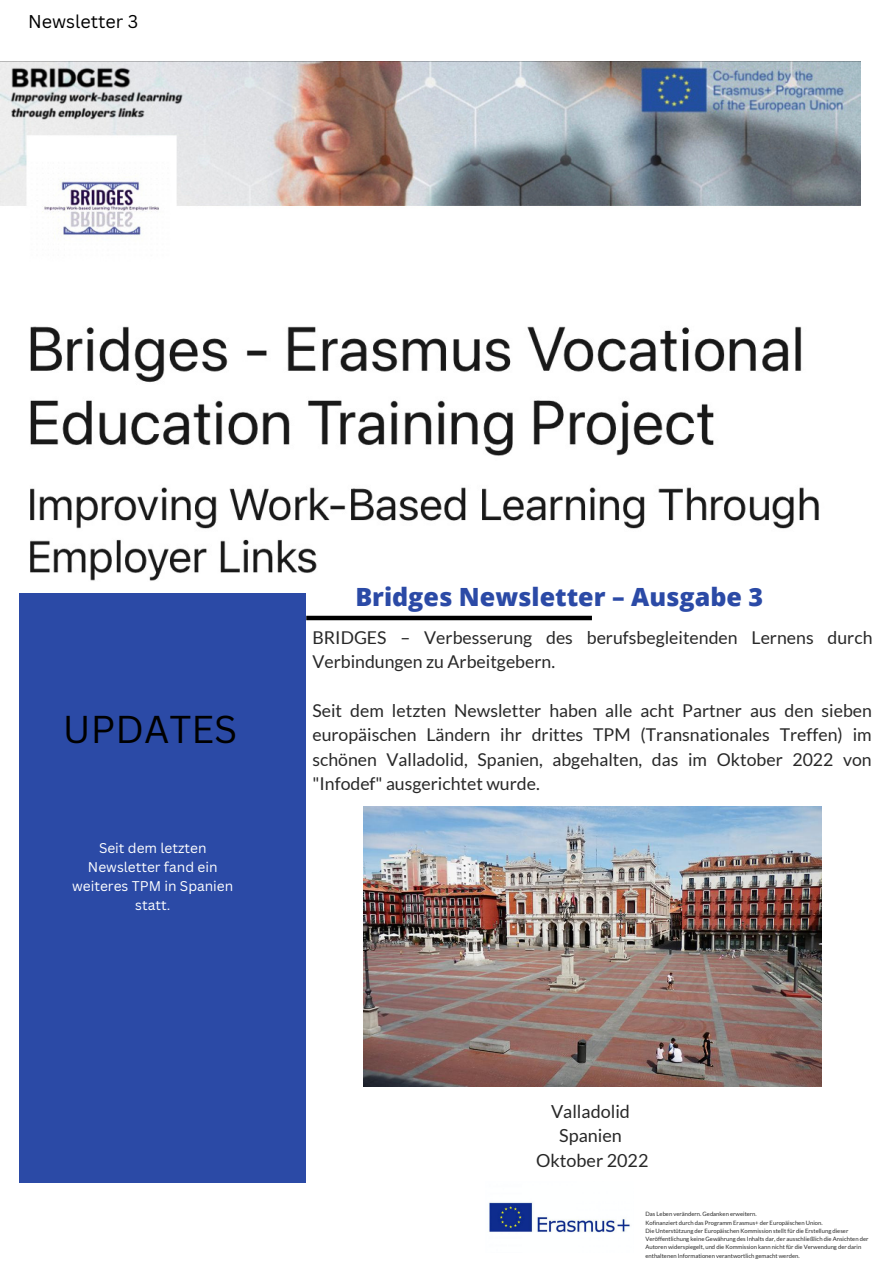
<style>
.page{position:relative;width:893px;height:1264px;background:#fff}
.page>*{position:absolute;margin:0;border:0;box-sizing:border-box;transform-origin:0 0}
.t1{font:37.8px "Canva Sans";color:#000}
.t2{font:800 25.05px "Open Sans";color:#2b4aa6}
.t3{font:18px/24.8px "Lato";color:#282828;text-align:center}
.t4{font:18px "Canva Sans";color:#000}
.t5{font:17.7px/24.3px "Lato";color:#282828}
.t6{font:13.65px/18.9px "Canva Sans";color:#fff;text-align:center}
.t7{font:5.85px/8.2px "Lato";color:#282828}
</style>
<div class="page">
<div style="left:20px;top:593px;width:286px;height:589px;background:#2b4aa6"></div>
<img style="left:363px;top:806px;width:458px;height:280px">
<img style="left:489px;top:1202px;width:141px;height:31px">
<img style="left:0;top:61px;width:860px;height:520px">
<div style="left:306px;top:615px;width:286px;height:5px;background:#000"></div>
<h3 class="t4" style="left:28px;top:9px;width:112px">Newsletter 3</h3>
<h1 class="t1" style="left:63px;top:703px;width:176px">UPDATES</h1>
<h3 class="t6" style="left:72px;top:838px;width:163px">Seit dem letzten<br>Newsletter fand ein weiteres TPM in Spanien statt.</h3>
<h2 class="t2" style="left:355px;top:579px;width:409px">Bridges Newsletter – Ausgabe 3</h2>
<h3 class="t5" style="left:312px;top:625px;width:561px">BRIDGES – Verbesserung des berufsbegleitenden Lernens durch<br>Verbindungen zu Arbeitgebern.</h3>
<h3 class="t5" style="left:312px;top:698px;width:561px;text-align:justify">Seit dem letzten Newsletter haben alle acht Partner aus den sieben europäischen Ländern ihr drittes TPM (Transnationales Treffen) im schönen Valladolid, Spanien, abgehalten, das im Oktober 2022 von "Infodef" ausgerichtet wurde.</h3>
<h3 class="t3" style="left:536px;top:1098px;width:114px">Valladolid<br>Spanien<br>Oktober 2022</h3>
<p class="t7" style="left:645px;top:1209px;width:224px">Das Leben verändern. Gedanken erweitern.<br>Kofinanziert durch das Programm Erasmus+ der Europäischen Union.<br>Die Unterstützung der Europäischen Kommission stellt für die Erstellung dieser Veröffentlichung keine Gewährung des Inhalts dar, der ausschließlich die Ansichten der Autoren widerspiegelt, und die Kommission kann nicht für die Verwendung der darin enthaltenen Informationen verantwortlich gemacht werden.</p>
</div>
